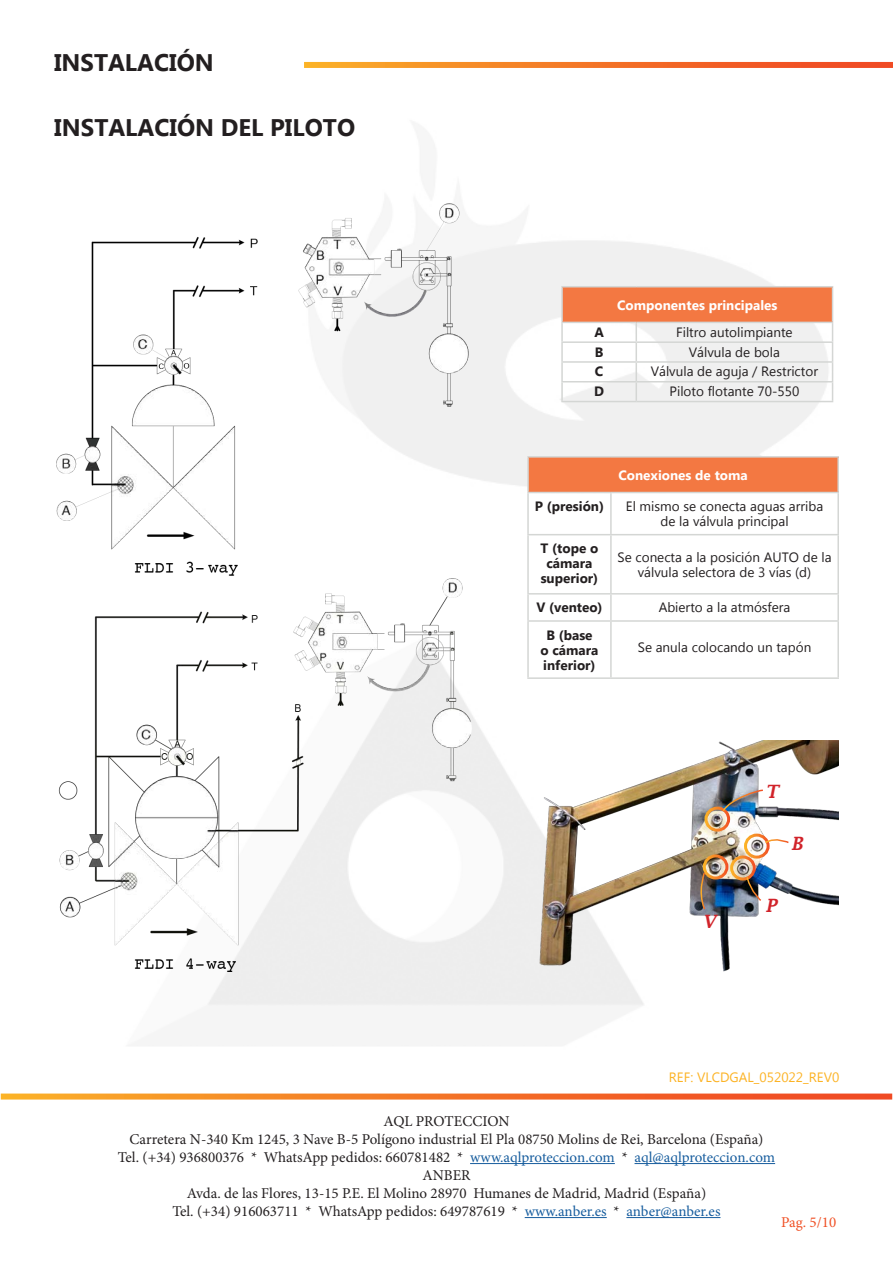
<style>
.page{position:relative;width:893px;height:1263px;background:#fff}
.page>*{position:absolute;margin:0;border:0;box-sizing:border-box;transform-origin:0 0}
.t1{font:700 24px "Microsoft New Tai Lue";color:#231f20}
.t2{font:italic 600 18px "Lucida Fax";color:#d1232a}
.t3{font:15px/18px "Minion Pro";color:#231f20;text-align:center}
.t4{font:15px "Minion Pro";color:#f05126}
.t5{font:13.5px/15px "Microsoft New Tai Lue";color:#231f20;text-align:center}
.t6{font:700 13.5px/15px "Microsoft New Tai Lue";color:#231f20;text-align:center}
.t7{font:700 13.5px "Microsoft New Tai Lue";color:#fff}
.t8{font:13.5px "Microsoft New Tai Lue";color:#fcb325}
.s1{color:#175d9e}
</style>
<div class="page">
<img style="left:79px;top:203px;width:772px;height:962px">
<svg style="left:1px;top:1093px;width:891px;height:6px"></svg>
<hr style="left:470px;top:1163px;width:145px;height:1px;background:#175d9e">
<hr style="left:634px;top:1163px;width:141px;height:1px;background:#175d9e">
<hr style="left:525px;top:1217px;width:82px;height:1px;background:#175d9e">
<hr style="left:626px;top:1217px;width:94px;height:1px;background:#175d9e">
<svg style="left:304px;top:62px;width:589px;height:6px"></svg>
<img style="left:56px;top:204px;width:416px;height:768px">
<div style="left:528px;top:457px;width:310px;height:35px;background:#f37842"></div>
<hr style="left:527px;top:456px;width:84px;height:2px;background:#d4d6d4">
<hr style="left:527px;top:458px;width:2px;height:34px;background:#d4d6d4">
<hr style="left:611px;top:456px;width:228px;height:2px;background:#d4d6d4">
<hr style="left:837px;top:458px;width:2px;height:34px;background:#d4d6d4">
<hr style="left:527px;top:492px;width:84px;height:1px;background:#d4d6d4">
<hr style="left:527px;top:493px;width:2px;height:41px;background:#d4d6d4">
<hr style="left:611px;top:492px;width:228px;height:1px;background:#d4d6d4">
<hr style="left:610px;top:493px;width:2px;height:41px;background:#d4d6d4">
<hr style="left:837px;top:493px;width:2px;height:41px;background:#d4d6d4">
<hr style="left:527px;top:534px;width:84px;height:1px;background:#d4d6d4">
<hr style="left:527px;top:535px;width:2px;height:58px;background:#d4d6d4">
<hr style="left:611px;top:534px;width:228px;height:1px;background:#d4d6d4">
<hr style="left:610px;top:535px;width:2px;height:58px;background:#d4d6d4">
<hr style="left:837px;top:535px;width:2px;height:58px;background:#d4d6d4">
<hr style="left:527px;top:593px;width:84px;height:2px;background:#d4d6d4">
<hr style="left:527px;top:595px;width:2px;height:25px;background:#d4d6d4">
<hr style="left:611px;top:593px;width:228px;height:2px;background:#d4d6d4">
<hr style="left:610px;top:595px;width:2px;height:25px;background:#d4d6d4">
<hr style="left:837px;top:595px;width:2px;height:25px;background:#d4d6d4">
<hr style="left:527px;top:620px;width:84px;height:2px;background:#d4d6d4">
<hr style="left:527px;top:622px;width:2px;height:55px;background:#d4d6d4">
<hr style="left:611px;top:620px;width:228px;height:2px;background:#d4d6d4">
<hr style="left:610px;top:622px;width:2px;height:55px;background:#d4d6d4">
<hr style="left:837px;top:622px;width:2px;height:55px;background:#d4d6d4">
<hr style="left:527px;top:677px;width:84px;height:2px;background:#d4d6d4">
<hr style="left:611px;top:677px;width:228px;height:2px;background:#d4d6d4">
<div style="left:562px;top:287px;width:270px;height:35px;background:#f37842"></div>
<hr style="left:561px;top:286px;width:75px;height:1px;background:#d4d6d4">
<hr style="left:561px;top:287px;width:2px;height:35px;background:#d4d6d4">
<hr style="left:636px;top:286px;width:197px;height:1px;background:#d4d6d4">
<hr style="left:832px;top:287px;width:1px;height:35px;background:#d4d6d4">
<hr style="left:561px;top:322px;width:75px;height:1px;background:#d4d6d4">
<hr style="left:636px;top:322px;width:197px;height:1px;background:#d4d6d4">
<hr style="left:561px;top:341px;width:75px;height:2px;background:#d4d6d4">
<hr style="left:636px;top:341px;width:197px;height:2px;background:#d4d6d4">
<hr style="left:561px;top:361px;width:75px;height:2px;background:#d4d6d4">
<hr style="left:636px;top:361px;width:197px;height:2px;background:#d4d6d4">
<hr style="left:561px;top:381px;width:75px;height:1px;background:#d4d6d4">
<svg style="left:561px;top:323px;width:2px;height:78px"></svg>
<hr style="left:636px;top:381px;width:197px;height:1px;background:#d4d6d4">
<svg style="left:635px;top:323px;width:2px;height:78px"></svg>
<svg style="left:832px;top:323px;width:1px;height:78px"></svg>
<hr style="left:561px;top:401px;width:75px;height:1px;background:#d4d6d4">
<hr style="left:636px;top:401px;width:197px;height:1px;background:#d4d6d4">
<img style="left:523px;top:741px;width:316px;height:232px">
<div style="left:703px;top:854px;width:25px;height:25px;border:3px solid #fff;border-radius:50%"></div>
<div style="left:730px;top:855px;width:26px;height:25px;border:3px solid #fff;border-radius:50%"></div>
<div style="left:744px;top:833px;width:26px;height:26px;border:3px solid #fff;border-radius:50%"></div>
<img style="left:703px;top:789px;width:87px;height:55px">
<svg style="left:745px;top:875px;width:17px;height:27px"></svg>
<svg style="left:697px;top:871px;width:9px;height:40px"></svg>
<h1 class="t1" style="left:54px;top:49px;width:161px">INSTALACIÓN</h1>
<h1 class="t1" style="left:54px;top:114px;width:302px">INSTALACIÓN DEL PILOTO</h1>
<p class="t7" style="left:617px;top:297px;width:162px">Componentes principales</p>
<p class="t6" style="left:594px;top:326px;width:11px">A</p>
<p class="t5" style="left:676px;top:326px;width:118px">Filtro autolimpiante</p>
<p class="t6" style="left:595px;top:345px;width:10px">B</p>
<p class="t5" style="left:689px;top:345px;width:93px">Válvula de bola</p>
<p class="t6" style="left:595px;top:365px;width:10px">C</p>
<p class="t5" style="left:651px;top:365px;width:169px">Válvula de aguja / Restrictor</p>
<p class="t6" style="left:594px;top:385px;width:11px">D</p>
<p class="t5" style="left:669px;top:385px;width:131px">Piloto flotante 70-550</p>
<p class="t7" style="left:618px;top:467px;width:131px">Conexiones de toma</p>
<p class="t6" style="left:535px;top:500px;width:71px">P (presión)</p>
<p class="t5" style="left:626px;top:500px;width:199px">El mismo se conecta aguas arriba de la válvula principal</p>
<p class="t6" style="left:541px;top:542px;width:59px">T (tope o cámara superior)</p>
<p class="t5" style="left:618px;top:551px;width:215px">Se conecta a la posición AUTO de la válvula selectora de 3 vías (d)</p>
<p class="t6" style="left:536px;top:601px;width:68px">V (venteo)</p>
<p class="t5" style="left:659px;top:601px;width:133px">Abierto a la atmósfera</p>
<p class="t6" style="left:540px;top:628px;width:59px">B (base<br>o cámara inferior)</p>
<p class="t5" style="left:638px;top:641px;width:175px">Se anula colocando un tapón</p>
<p class="t2" style="left:703px;top:911px;width:14px">V</p>
<p class="t2" style="left:766px;top:781px;width:14px">T</p>
<p class="t2" style="left:791px;top:833px;width:13px">B</p>
<p class="t2" style="left:766px;top:895px;width:13px">P</p>
<p class="t8" style="left:669px;top:1069px;width:172px">REF: VLCDGAL_052022_REV0</p>
<p class="t3" style="left:118px;top:1112px;width:659px">AQL PROTECCION<br>Carretera N-340 Km 1245, 3 Nave B-5 Polígono industrial El Pla 08750 Molins de Rei, Barcelona (España)<br>Tel. (+34) 936800376 * WhatsApp pedidos: 660781482 * <span class="s1">www.aqlproteccion.com</span> * <span class="s1">aql@aqlproteccion.com </span>ANBER<br>Avda. de las Flores, 13-15 P.E. El Molino 28970 Humanes de Madrid, Madrid (España)<br>Tel. (+34) 916063711 * WhatsApp pedidos: 649787619 * <span class="s1">www.anber.es</span> * <span class="s1">anber@anber.es</span></p>
<p class="t4" style="left:781px;top:1212px;width:57px">Pag. 5/10</p>
</div>
